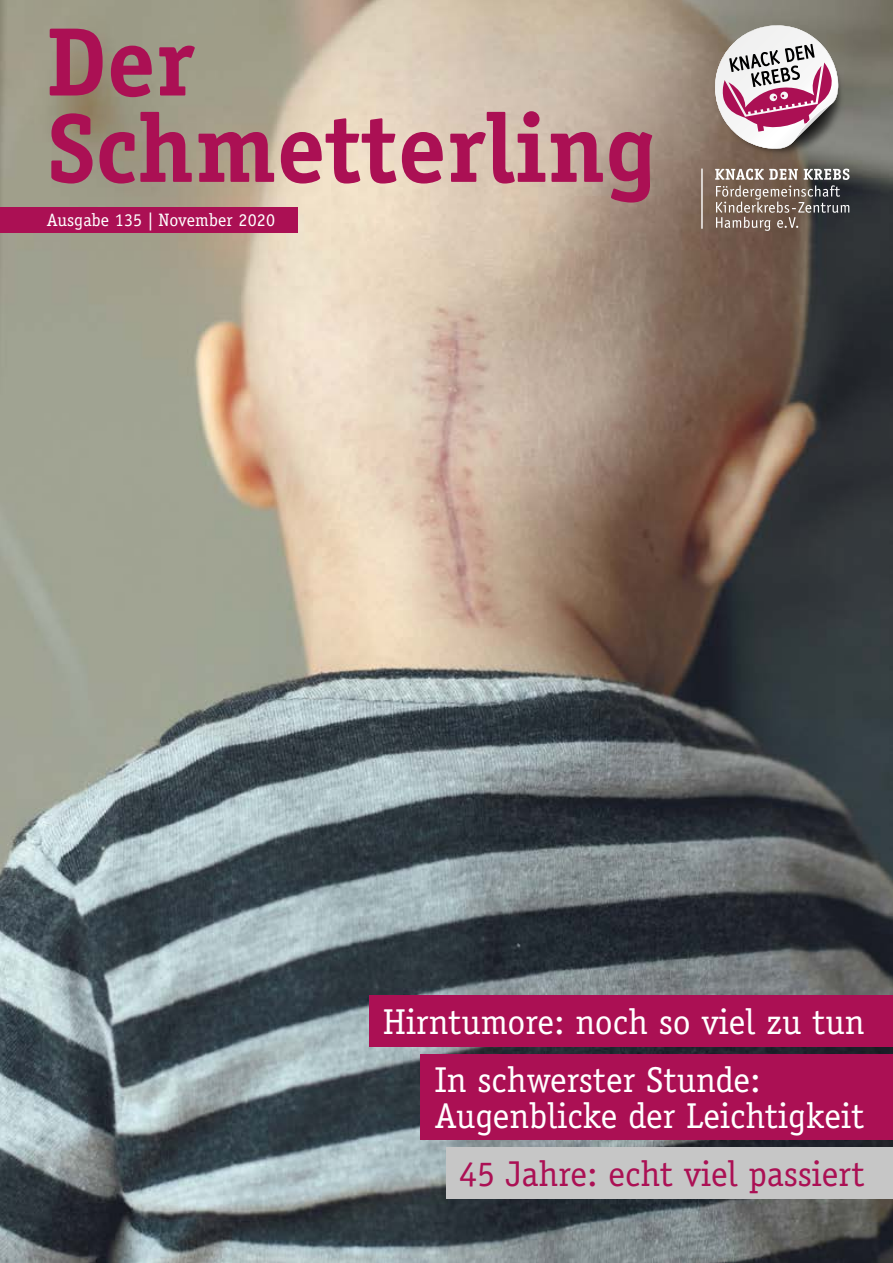
<style>
.page{position:relative;width:893px;height:1263px;background:#fff}
.page>*{position:absolute;margin:0;border:0;box-sizing:border-box;transform-origin:0 0}
.t1{font:700 97.65px/86.4px "Officina Serif Std";color:#ab1054}
.t2{font:36px/36px "Officina Serif Std";color:#fff}
.t3{font:36px "Officina Serif Std";color:#ab1054}
.t4{font:18px "Officina Serif Std";letter-spacing:.01em;color:#fff}
</style>
<div class="page">
<img style="left:0;top:0;width:893px;height:1263px">
<div style="left:0;top:207px;width:298px;height:26px;background:#ab1054"></div>
<img style="left:708px;top:22px;width:141px;height:139px">
<svg style="left:715px;top:25px;width:123px;height:124px"></svg>
<div style="left:421px;top:1054px;width:472px;height:86px;background:#ab1054"></div>
<div style="left:446px;top:1147px;width:447px;height:51px;background:#c6c6c6"></div>
<svg style="left:701px;top:169px;width:148px;height:62px;background:#7d7168"></svg>
<div style="left:370px;top:995px;width:523px;height:51px;background:#ab1054"></div>
<h1 class="t1" style="left:47px;top:18px;width:611px">Der<br>Schmetterling</h1>
<p class="t4" style="left:47px;top:209px;width:230px">Ausgabe 135 | November 2020</p>
<p class="t2" style="left:383px;top:1003px;width:484px">Hirntumore: noch so viel zu tun</p>
<p class="t2" style="left:435px;top:1062px;width:431px">In schwerster Stunde:<br>Augenblicke der Leichtigkeit</p>
<p class="t3" style="left:459px;top:1152px;width:407px">45 Jahre: echt viel passiert</p>
</div>
